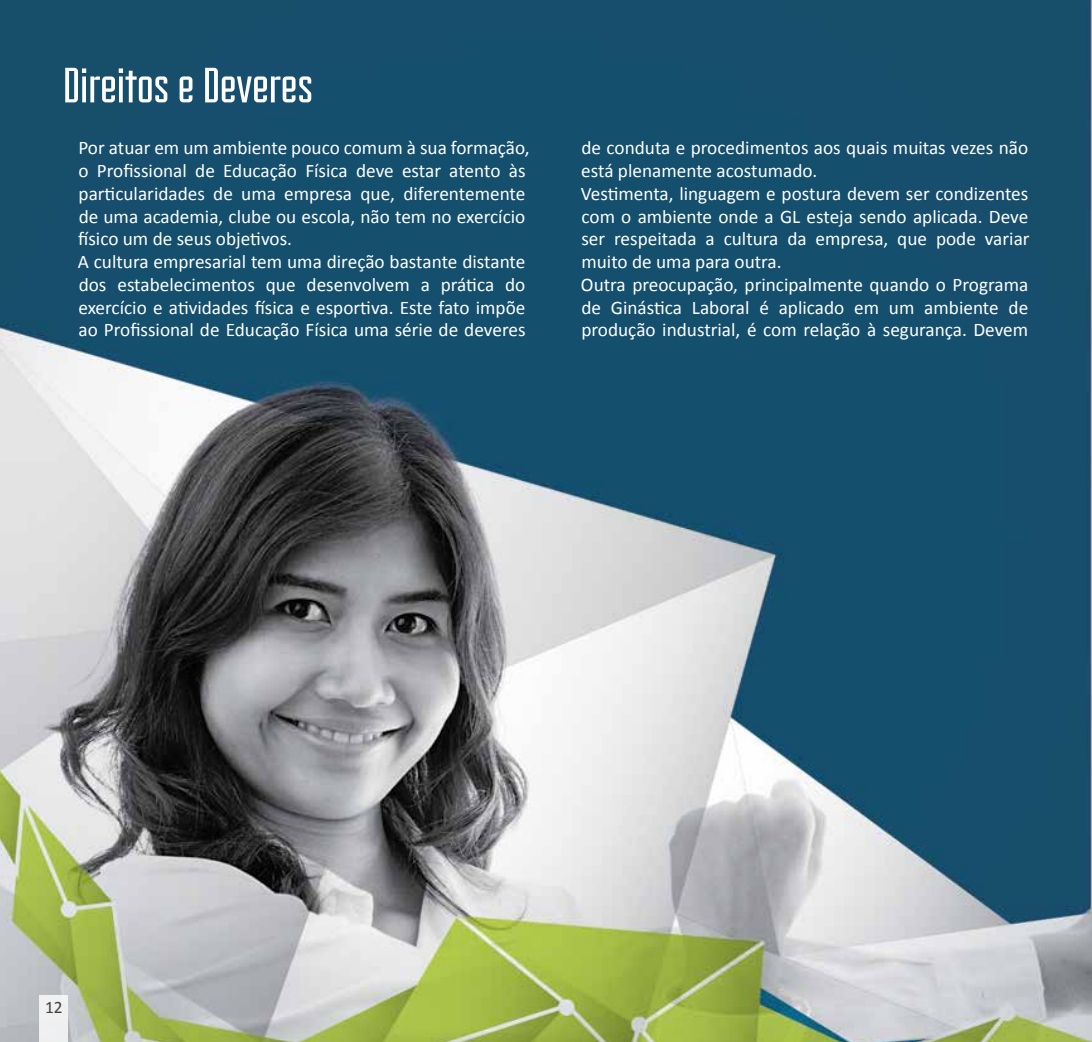
<style>
.page{position:relative;width:1092px;height:1042px;background:#fff}
.page>*{position:absolute;margin:0;border:0;box-sizing:border-box;transform-origin:0 0}
.t1{font:52.5px "Fairview";color:#fff}
.t2{font:19.25px/22.8px "Calibri";color:#fff}
.t3{font:17.5px "Calibri";color:#414042}
</style>
<div class="page">
<img style="left:0;top:0;width:1091px;height:1042px">
<div style="left:40px;top:995px;width:28px;height:47px;background:#f0f0f1"></div>
<h1 class="t1" style="left:63px;top:59px;width:251px">Direitos e Deveres</h1>
<p class="t2" style="left:78px;top:137px;width:453px">Por atuar em um ambiente pouco comum à sua formação, o Profissional de Educação Física deve estar atento às particularidades de uma empresa que, diferentemente de uma academia, clube ou escola, não tem no exercício físico um de seus objetivos.<br>A cultura empresarial tem uma direção bastante distante dos estabelecimentos que desenvolvem a prática do exercício e atividades física e esportiva. Este fato impõe ao Profissional de Educação Física uma série de deveres</p>
<p class="t2" style="left:580px;top:137px;width:450px">de conduta e procedimentos aos quais muitas vezes não está plenamente acostumado.<br>Vestimenta, linguagem e postura devem ser condizentes com o ambiente onde a GL esteja sendo aplicada. Deve ser respeitada a cultura da empresa, que pode variar muito de uma para outra.<br>Outra preocupação, principalmente quando o Programa de Ginástica Laboral é aplicado em um ambiente de produção industrial, é com relação à segurança. Devem</p>
<p class="t3" style="left:45px;top:996px;width:19px">12</p>
</div>
